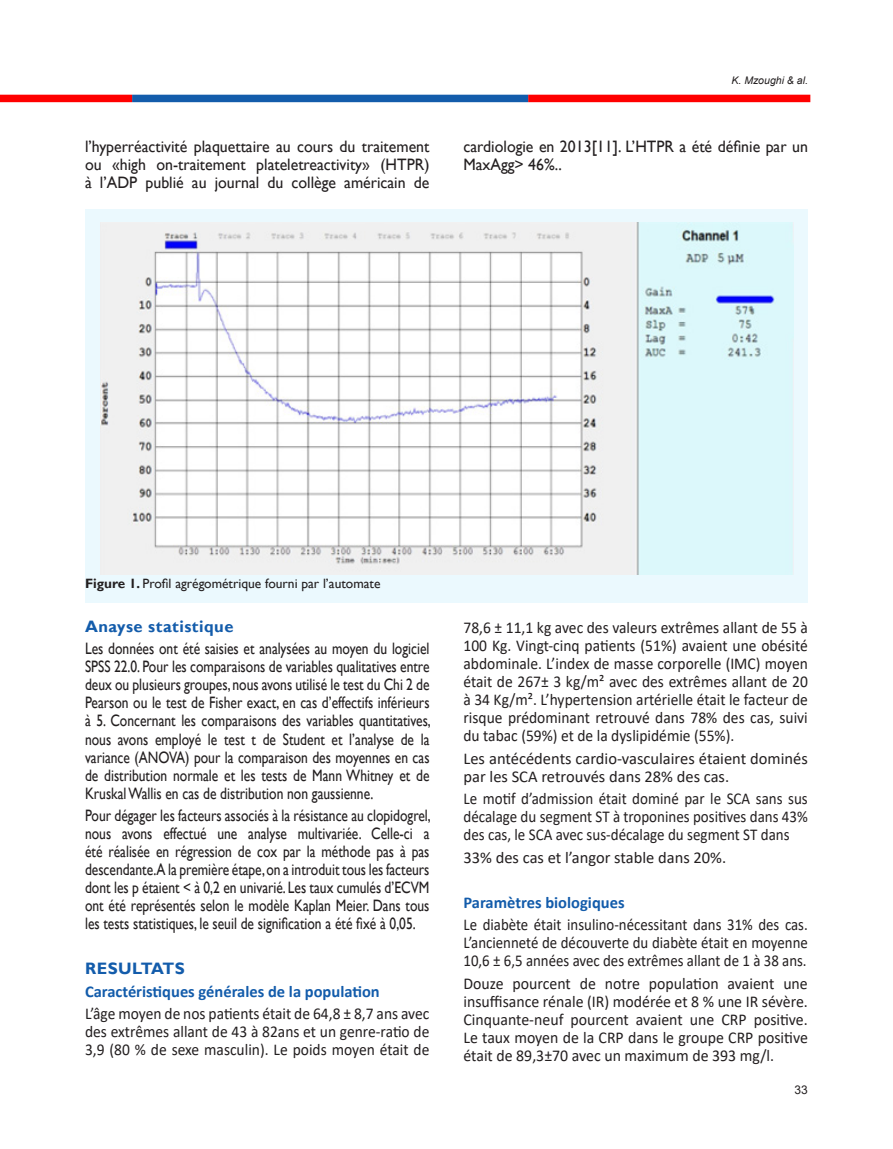
<style>
.page{position:relative;width:893px;height:1149px;background:#fff}
.page>*{position:absolute;margin:0;border:0;box-sizing:border-box;transform-origin:0 0}
.t1{font:16.5px/18px "Gill Sans";color:#231f20;text-align:justify;scale:.82 1}
.t2{font:16.5px/18px "Calibri";color:#231f20;text-align:justify;scale:.94 1}
.t3{font:16.5px/18px "Calibri";color:#231f20;text-align:justify;scale:.96 1}
.t4{font:16.5px/18px "Gill Sans";color:#231f20;text-align:justify;scale:.96 1}
.t5{font:16.5px/18px "Calibri";color:#231f20;text-align:justify;scale:.9 1}
.t6{font:16.5px/18px "Calibri";color:#231f20;text-align:justify;scale:.91 1}
.t7{font:16.5px/18px "Calibri";color:#231f20}
.t8{font:700 16.5px "Calibri";color:#135cab}
.t9{font:700 16.5px "Gill Sans";letter-spacing:.03em;color:#135cab}
.t10{font:13.5px "Gill Sans";color:#231f20}
.t11{font:12px "Arial";color:#231f20}
.t12{font:italic 10.5px "Arial";color:#231f20}
.s1{font-weight:700}
</style>
<div class="page">
<div style="left:528px;top:95px;width:282px;height:7px;background:#f00"></div>
<div style="left:132px;top:95px;width:396px;height:7px;background:#135cab"></div>
<div style="left:0;top:95px;width:132px;height:7px;background:#f00"></div>
<div style="left:85px;top:209px;width:723px;height:393px;background:#ebf9fe"></div>
<img style="left:101px;top:222px;width:692px;height:352px">
<p class="t12" style="left:731px;top:74px;width:78px">K. Mzoughi &amp; al.</p>
<p class="t4" style="left:85px;top:137px;width:360px">l’hyperréactivité plaquettaire au cours du traitement ou «high on-traitement plateletreactivity» (HTPR) à l’ADP publié au journal du collège américain de</p>
<p class="t4" style="left:463px;top:137px;width:360px">cardiologie en 2013[11]. L’HTPR a été définie par un<br>MaxAgg&gt; 46%..</p>
<p class="t10" style="left:85px;top:575px;width:297px"><span class="s1">Figure 1.</span> Profil agrégométrique fourni par l’automate</p>
<p class="t9" style="left:85px;top:616px;width:150px">Anayse statistique</p>
<p class="t1" style="left:85px;top:640px;width:423px">Les données ont été saisies et analysées au moyen du logiciel SPSS 22.0. Pour les comparaisons de variables qualitatives entre deux ou plusieurs groupes, nous avons utilisé le test du Chi 2 de Pearson ou le test de Fisher exact, en cas d’effectifs inférieurs à 5. Concernant les comparaisons des variables quantitatives, nous avons employé le test t de Student et l’analyse de la variance (ANOVA) pour la comparaison des moyennes en cas de distribution normale et les tests de Mann Whitney et de Kruskal Wallis en cas de distribution non gaussienne.</p>
<p class="t1" style="left:85px;top:806px;width:423px">Pour dégager les facteurs associés à la résistance au clopidogrel, nous avons effectué une analyse multivariée. Celle-ci a été réalisée en régression de cox par la méthode pas à pas descendante.A la première étape, on a introduit tous les facteurs dont les p étaient &lt; à 0,2 en univarié. Les taux cumulés d’ECVM ont été représentés selon le modèle Kaplan Meier. Dans tous les tests statistiques, le seuil de signification a été fixé à 0,05.</p>
<p class="t9" style="left:85px;top:958px;width:101px">RESULTATS</p>
<p class="t8" style="left:85px;top:979px;width:296px">Caractéristiques générales de la population</p>
<p class="t2" style="left:85px;top:1003px;width:368px">L’âge moyen de nos patients était de 64,8 ± 8,7 ans avec des extrêmes allant de 43 à 82ans et un genre-ratio de 3,9 (80 % de sexe masculin). Le poids moyen était de</p>
<p class="t2" style="left:463px;top:617px;width:368px">78,6 ± 11,1 kg avec des valeurs extrêmes allant de 55 à 100 Kg. Vingt-cinq patients (51%) avaient une obésité abdominale. L’index de masse corporelle (IMC) moyen était de 267± 3 kg/m² avec des extrêmes allant de 20 à 34 Kg/m². L’hypertension artérielle était le facteur de risque prédominant retrouvé dans 78% des cas, suivi du tabac (59%) et de la dyslipidémie (55%).</p>
<p class="t7" style="left:463px;top:748px;width:346px">Les antécédents cardio-vasculaires étaient dominés par les SCA retrouvés dans 28% des cas.</p>
<p class="t6" style="left:463px;top:788px;width:380px">Le motif d’admission était dominé par le SCA sans sus décalage du segment ST à troponines positives dans 43% des cas, le SCA avec sus-décalage du segment ST dans</p>
<p class="t7" style="left:463px;top:847px;width:264px">33% des cas et l’angor stable dans 20%.</p>
<p class="t8" style="left:463px;top:890px;width:163px">Paramètres biologiques</p>
<p class="t5" style="left:463px;top:914px;width:384px">Le diabète était insulino-nécessitant dans 31% des cas.<br>L’ancienneté de découverte du diabète était en moyenne 10,6 ± 6,5 années avec des extrêmes allant de 1 à 38 ans.</p>
<p class="t3" style="left:463px;top:973px;width:360px">Douze pourcent de notre population avaient une insuffisance rénale (IR) modérée et 8 % une IR sévère.<br>Cinquante-neuf pourcent avaient une CRP positive.<br>Le taux moyen de la CRP dans le groupe CRP positive était de 89,3±70 avec un maximum de 393 mg/l.</p>
<p class="t11" style="left:795px;top:1081px;width:15px">33</p>
</div>
